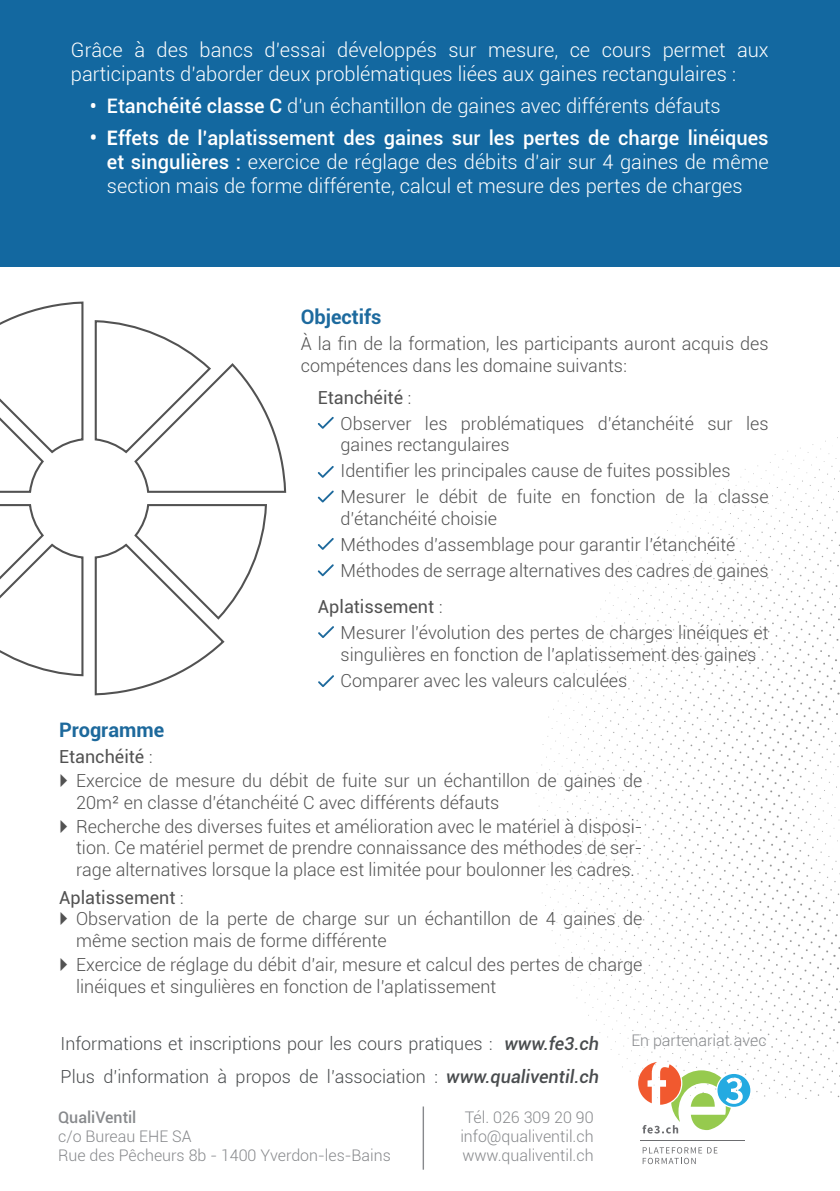
<style>
.page{position:relative;width:840px;height:1191px;background:#fff}
.page>*{position:absolute;margin:0;border:0;box-sizing:border-box;transform-origin:0 0}
.t1{font:300 20px/24px "Roboto";color:#fff}
.t2{font:700 20px "Roboto";color:#1d699c}
.t3{font:700 20px "Roboto";color:#1d6a9e}
.t4{font:300 18px/21.6px "Roboto";color:#525252}
.t5{font:300 18px "Roboto";color:#494c4e}
.t6{font:18px "Roboto";color:#525252}
.t7{font:300 16px "Roboto";color:#87898c}
.t8{font:500 16px "Roboto";color:#87898c}
.s1{font-weight:500}
.s2{font-weight:700}
.s3{font-weight:300}
.s4{font-weight:500;font-style:italic}
</style>
<div class="page">
<div style="left:0;top:0;width:839px;height:266px;background:#1368a0"></div>
<img style="left:535px;top:437px;width:304px;height:661px">
<svg style="left:0;top:301px;width:84px;height:192px"></svg>
<svg style="left:94px;top:320px;width:193px;height:173px"></svg>
<svg style="left:0;top:504px;width:84px;height:173px"></svg>
<svg style="left:94px;top:504px;width:173px;height:192px"></svg>
<svg style="left:317px;top:417px;width:17px;height:12px"></svg>
<svg style="left:317px;top:466px;width:17px;height:12px"></svg>
<svg style="left:317px;top:490px;width:17px;height:12px"></svg>
<svg style="left:317px;top:538px;width:17px;height:12px"></svg>
<svg style="left:317px;top:564px;width:17px;height:12px"></svg>
<svg style="left:318px;top:626px;width:16px;height:12px"></svg>
<svg style="left:318px;top:675px;width:16px;height:12px"></svg>
<hr style="left:422px;top:1106px;width:2px;height:63px;background:#87898c">
<hr style="left:639px;top:1139px;width:104px;height:1px;background:#6c6d70">
<svg style="left:642px;top:1147px;width:75px;height:17px"></svg>
<svg style="left:637px;top:1062px;width:113px;height:71px"></svg>
<p class="t1" style="left:71px;top:37px;width:699px">Grâce à des bancs d’essai développés sur mesure, ce cours permet aux participants d’aborder deux problématiques liées aux gaines rectangulaires :</p>
<p class="t1" style="left:90px;top:93px;width:632px"><span class="s1">• Etanchéité classe C</span> d’un échantillon de gaines avec différents défauts</p>
<p class="t1" style="left:107px;top:125px;width:663px;text-align:justify;text-indent:-17px"><span class="s2">• E</span><span class="s1">ffets de l’aplatissement des gaines sur les pertes de charge linéiques et singulières :</span> exercice de réglage des débits d’air sur 4 gaines de même section mais de forme différente, calcul et mesure des pertes de charges</p>
<p class="t3" style="left:300px;top:303px;width:82px">Objectifs</p>
<p class="t4" style="left:300px;top:332px;width:469px">À la fin de la formation, les participants auront acquis des compétences dans les domaine suivants:</p>
<p class="t6" style="left:317px;top:385px;width:95px">Etanchéité <span class="s3">:</span></p>
<p class="t4" style="left:340px;top:412px;width:429px">Observer les problématiques d’étanchéité sur les gaines rectangulaires</p>
<p class="t4" style="left:340px;top:459px;width:391px">Identifier les principales cause de fuites possibles</p>
<p class="t4" style="left:340px;top:485px;width:429px">Mesurer le débit de fuite en fonction de la classe d’étanchéité choisie</p>
<p class="t4" style="left:340px;top:533px;width:396px">Méthodes d’assemblage pour garantir l’étanchéité</p>
<p class="t4" style="left:340px;top:559px;width:429px">Méthodes de serrage alternatives des cadres de gaines</p>
<p class="t6" style="left:317px;top:594px;width:126px">Aplatissement <span class="s3">:</span></p>
<p class="t4" style="left:340px;top:621px;width:429px">Mesurer l’évolution des pertes de charges linéiques et singulières en fonction de l’aplatissement des gaines</p>
<p class="t4" style="left:340px;top:669px;width:288px">Comparer avec les valeurs calculées</p>
<p class="t2" style="left:59px;top:716px;width:106px">Programme</p>
<p class="t6" style="left:59px;top:744px;width:95px">Etanchéité <span class="s3">:</span></p>
<p class="t4" style="left:76px;top:769px;width:567px">Exercice de mesure du débit de fuite sur un échantillon de gaines de<br>20m² en classe d’étanchéité C avec différents défauts</p>
<p class="t4" style="left:76px;top:815px;width:567px;text-align:justify">Recherche des diverses fuites et amélioration avec le matériel à disposi&shy;tion. Ce matériel permet de prendre connaissance des méthodes de ser&shy;rage alternatives lorsque la place est limitée pour boulonner les cadres.</p>
<p class="t6" style="left:59px;top:885px;width:126px">Aplatissement <span class="s3">:</span></p>
<p class="t4" style="left:76px;top:907px;width:567px">Observation de la perte de charge sur un échantillon de 4 gaines de même section mais de forme différente</p>
<p class="t4" style="left:76px;top:953px;width:567px">Exercice de réglage du débit d’air, mesure et calcul des pertes de charge linéiques et singulières en fonction de l’aplatissement</p>
<p class="t5" style="left:61px;top:1031px;width:539px">Informations et inscriptions pour les cours pratiques : <span class="s4">www.fe3.ch</span></p>
<p class="t5" style="left:61px;top:1064px;width:539px">Plus d’information à propos de l’association : <span class="s4">www.qualiventil.ch</span></p>
<p class="t8" style="left:58px;top:1106px;width:80px">QualiVentil</p>
<p class="t7" style="left:58px;top:1125px;width:135px">c/o Bureau EHE SA</p>
<p class="t7" style="left:58px;top:1144px;width:334px">Rue des Pêcheurs 8b - 1400 Yverdon-les-Bains</p>
<p class="t7" style="left:464px;top:1106px;width:130px">Tél. 026 309 20 90</p>
<p class="t7" style="left:460px;top:1125px;width:135px">info@qualiventil.ch</p>
<p class="t7" style="left:462px;top:1144px;width:133px">www.qualiventil.ch</p>
<p class="t7" style="left:631px;top:1029px;width:137px">En partenariat avec</p>
</div>
